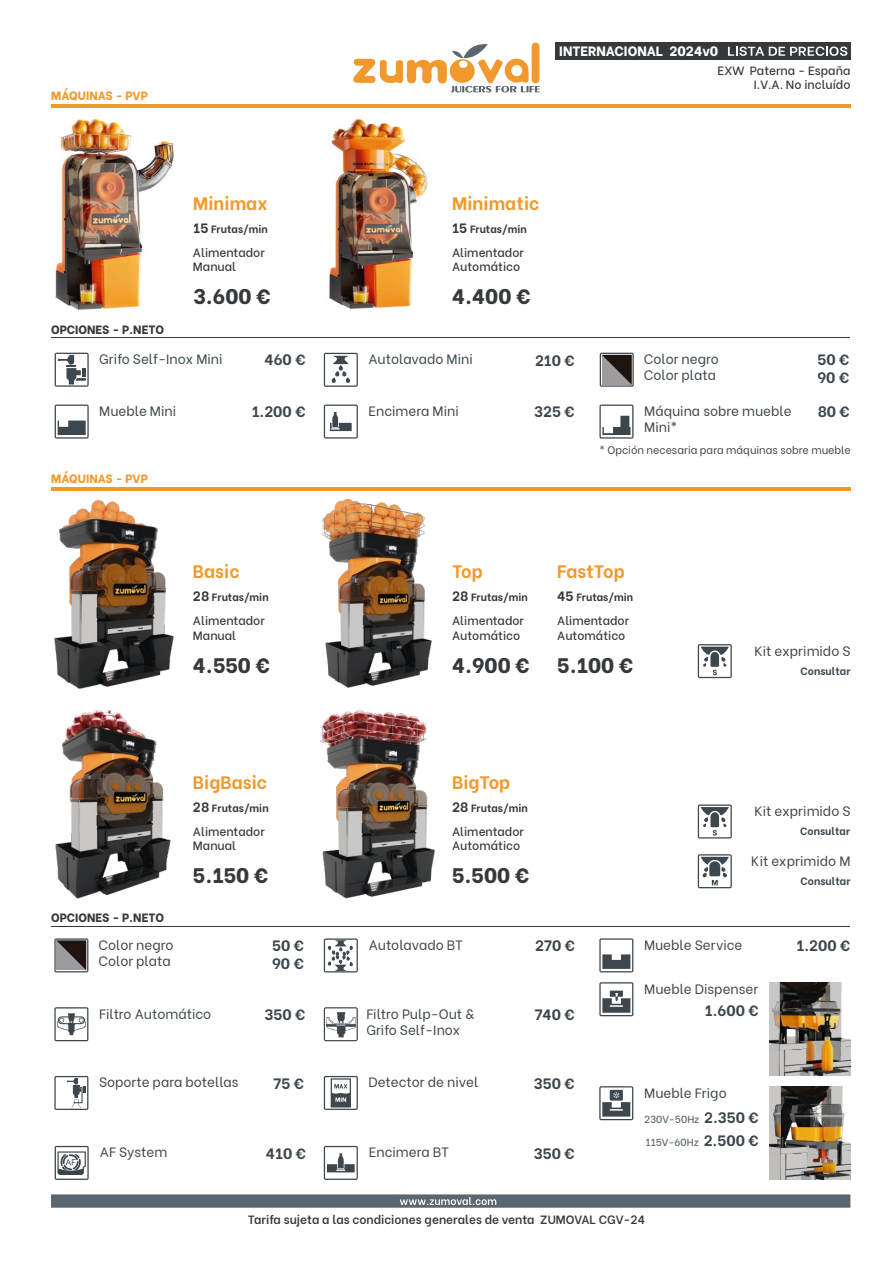
<style>
.page{position:relative;width:893px;height:1263px;background:#fff}
.page>*{position:absolute;margin:0;border:0;box-sizing:border-box;transform-origin:0 0}
.t1{font:800 21px "Be Vietnam";color:#36393b}
.t2{font:700 18px "Be Vietnam";color:#f1992c}
.t3{font:700 15px "Be Vietnam";color:#3d464b}
.t4{font:700 15px/18px "Be Vietnam";color:#3d464c}
.t5{font:13.5px/16.2px "Be Vietnam";color:#3d464b}
.t6{font:13.5px/16.2px "Be Vietnam";color:#3d464c}
.t7{font:800 13.5px "Be Vietnam";color:#fff}
.t8{font:500 12px/14.4px "Be Vietnam";color:#36393b}
.t9{font:600 12px "Be Vietnam";color:#383a3d}
.t10{font:800 12px "Be Vietnam";color:#36393b}
.t11{font:800 12px "Be Vietnam";color:#f1992c}
.t12{font:10.8px "Be Vietnam";color:#3d464b}
.t13{font:700 10.5px "Be Vietnam";color:#36393b}
.t14{font:700 10.5px "Be Vietnam";color:#3d464b}
.t15{font:500 10.2px "Be Vietnam";color:#5b6770}
.s1{font-size:13.5px}
.s2{font-weight:700;font-size:15px;color:#3d464b}
</style>
<div class="page">
<svg style="left:599px;top:982px;width:34px;height:34px"></svg>
<img style="left:769px;top:982px;width:81px;height:94px">
<svg style="left:599px;top:1086px;width:34px;height:34px"></svg>
<img style="left:769px;top:1086px;width:81px;height:94px">
<svg style="left:599px;top:938px;width:34px;height:34px"></svg>
<svg style="left:55px;top:405px;width:34px;height:34px"></svg>
<svg style="left:55px;top:353px;width:34px;height:34px"></svg>
<svg style="left:324px;top:353px;width:34px;height:34px"></svg>
<hr style="left:51px;top:337px;width:799px;height:1px;background:#36393b">
<hr style="left:51px;top:105px;width:799px;height:3px;background:#f1992c">
<hr style="left:51px;top:488px;width:799px;height:3px;background:#f1992c">
<hr style="left:51px;top:925px;width:799px;height:1px;background:#36393b">
<div style="left:555px;top:43px;width:295px;height:17px;background:#36393b"></div>
<svg style="left:728px;top:47px;width:119px;height:9px"></svg>
<div style="left:532px;top:43px;width:7px;height:40px;background:#f1992c;border-radius:4px"></div>
<svg style="left:353px;top:44px;width:187px;height:49px"></svg>
<svg style="left:54px;top:1076px;width:34px;height:34px"></svg>
<svg style="left:324px;top:1146px;width:34px;height:34px"></svg>
<svg style="left:324px;top:405px;width:34px;height:34px"></svg>
<svg style="left:51px;top:1194px;width:799px;height:14px"></svg>
<svg style="left:599px;top:405px;width:34px;height:34px"></svg>
<svg style="left:600px;top:353px;width:34px;height:34px"></svg>
<svg style="left:324px;top:1076px;width:34px;height:34px"></svg>
<svg style="left:324px;top:1007px;width:34px;height:34px"></svg>
<svg style="left:54px;top:1007px;width:34px;height:34px"></svg>
<svg style="left:324px;top:938px;width:34px;height:34px"></svg>
<svg style="left:698px;top:854px;width:34px;height:34px"></svg>
<svg style="left:698px;top:804px;width:34px;height:34px"></svg>
<svg style="left:698px;top:644px;width:34px;height:34px"></svg>
<svg style="left:54px;top:938px;width:34px;height:34px"></svg>
<img style="left:328px;top:119px;width:100px;height:190px">
<img style="left:55px;top:119px;width:119px;height:191px">
<img style="left:54px;top:500px;width:120px;height:189px">
<img style="left:322px;top:499px;width:110px;height:189px">
<img style="left:55px;top:710px;width:116px;height:189px">
<img style="left:320px;top:710px;width:115px;height:189px">
<svg style="left:55px;top:1146px;width:34px;height:34px"></svg>
<p class="t11" style="left:51px;top:86px;width:98px">MÁQUINAS - PVP</p>
<p class="t10" style="left:51px;top:320px;width:115px">OPCIONES - P.NETO</p>
<h2 class="t2" style="left:193px;top:188px;width:76px">Minimax</h2>
<p class="t13" style="left:193px;top:221px;width:76px"><span class="s1">15</span> Frutas/min</p>
<p class="t8" style="left:193px;top:244px;width:73px">Alimentador<br>Manual</p>
<h1 class="t1" style="left:193px;top:279px;width:79px">3.600 €</h1>
<p class="t7" style="left:559px;top:40px;width:161px">INTERNACIONAL 2024v0</p>
<p class="t8" style="left:718px;top:62px;width:134px;text-align:right">EXW Paterna - España<br>I.V.A. No incluído</p>
<h2 class="t2" style="left:452px;top:188px;width:89px">Minimatic</h2>
<p class="t13" style="left:452px;top:221px;width:76px"><span class="s1">15</span> Frutas/min</p>
<p class="t8" style="left:452px;top:244px;width:73px">Alimentador<br>Automático</p>
<h1 class="t1" style="left:452px;top:279px;width:80px">4.400 €</h1>
<p class="t5" style="left:99px;top:350px;width:125px">Grifo Self-Inox Mini</p>
<p class="t3" style="left:265px;top:347px;width:42px">460 €</p>
<p class="t5" style="left:368px;top:350px;width:106px">Autolavado Mini</p>
<p class="t3" style="left:535px;top:348px;width:41px">210 €</p>
<p class="t6" style="left:644px;top:350px;width:77px">Color negro<br>Color plata</p>
<p class="t4" style="left:817px;top:349px;width:33px">50 €<br>90 €</p>
<p class="t5" style="left:99px;top:402px;width:78px">Mueble Mini</p>
<p class="t3" style="left:252px;top:399px;width:55px">1.200 €</p>
<p class="t5" style="left:368px;top:402px;width:92px">Encimera Mini</p>
<p class="t3" style="left:534px;top:399px;width:42px">325 €</p>
<p class="t5" style="left:644px;top:402px;width:149px">Máquina sobre mueble<br>Mini*</p>
<p class="t3" style="left:818px;top:399px;width:34px">80 €</p>
<p class="t12" style="left:599px;top:441px;width:253px">* Opción necesaria para máquinas sobre mueble</p>
<p class="t11" style="left:51px;top:469px;width:98px">MÁQUINAS - PVP</p>
<h2 class="t2" style="left:193px;top:557px;width:48px">Basic</h2>
<h2 class="t2" style="left:452px;top:557px;width:32px">Top</h2>
<h2 class="t2" style="left:557px;top:557px;width:69px">FastTop</h2>
<p class="t13" style="left:193px;top:589px;width:77px"><span class="s1">28</span> Frutas/min</p>
<p class="t8" style="left:193px;top:612px;width:73px">Alimentador<br>Manual</p>
<p class="t13" style="left:452px;top:589px;width:77px"><span class="s1">28</span> Frutas/min</p>
<p class="t8" style="left:452px;top:612px;width:73px">Alimentador<br>Automático</p>
<p class="t13" style="left:557px;top:589px;width:77px"><span class="s1">45</span> Frutas/min</p>
<p class="t8" style="left:557px;top:612px;width:73px">Alimentador<br>Automático</p>
<h1 class="t1" style="left:193px;top:647px;width:79px">4.550 €</h1>
<h1 class="t1" style="left:452px;top:647px;width:79px">4.900 €</h1>
<h1 class="t1" style="left:557px;top:647px;width:77px">5.100 €</h1>
<p class="t5" style="left:754px;top:641px;width:98px">Kit exprimido S</p>
<p class="t14" style="left:801px;top:662px;width:51px">Consultar</p>
<h2 class="t2" style="left:193px;top:767px;width:76px">BigBasic</h2>
<h2 class="t2" style="left:452px;top:767px;width:60px">BigTop</h2>
<p class="t13" style="left:193px;top:799px;width:77px"><span class="s1">28</span> Frutas/min</p>
<p class="t8" style="left:193px;top:823px;width:73px">Alimentador<br>Manual</p>
<p class="t13" style="left:452px;top:799px;width:77px"><span class="s1">28</span> Frutas/min</p>
<p class="t8" style="left:452px;top:823px;width:73px">Alimentador<br>Automático</p>
<p class="t5" style="left:754px;top:802px;width:98px">Kit exprimido S</p>
<p class="t14" style="left:800px;top:823px;width:51px">Consultar</p>
<h1 class="t1" style="left:193px;top:858px;width:77px">5.150 €</h1>
<h1 class="t1" style="left:452px;top:858px;width:79px">5.500 €</h1>
<p class="t5" style="left:751px;top:851px;width:101px">Kit exprimido M</p>
<p class="t14" style="left:801px;top:872px;width:51px">Consultar</p>
<p class="t10" style="left:51px;top:907px;width:115px">OPCIONES - P.NETO</p>
<p class="t6" style="left:98px;top:935px;width:77px">Color negro<br>Color plata</p>
<p class="t4" style="left:272px;top:935px;width:33px">50 €<br>90 €</p>
<p class="t5" style="left:369px;top:935px;width:96px">Autolavado BT</p>
<p class="t3" style="left:535px;top:933px;width:41px">270 €</p>
<p class="t5" style="left:644px;top:935px;width:100px">Mueble Service</p>
<p class="t3" style="left:796px;top:933px;width:55px">1.200 €</p>
<p class="t5" style="left:644px;top:979px;width:115px">Mueble Dispenser</p>
<p class="t5" style="left:99px;top:1004px;width:114px">Filtro Automático</p>
<p class="t3" style="left:264px;top:1002px;width:42px">350 €</p>
<p class="t5" style="left:366px;top:1004px;width:109px">Filtro Pulp-Out &amp;</p>
<p class="t3" style="left:535px;top:1002px;width:42px">740 €</p>
<p class="t5" style="left:366px;top:1020px;width:96px">Grifo Self-Inox</p>
<p class="t3" style="left:705px;top:998px;width:55px">1.600 €</p>
<p class="t5" style="left:99px;top:1073px;width:141px">Soporte para botellas</p>
<p class="t4" style="left:274px;top:1073px;width:32px">75 €</p>
<p class="t5" style="left:368px;top:1073px;width:111px">Detector de nivel</p>
<p class="t3" style="left:534px;top:1071px;width:42px">350 €</p>
<p class="t5" style="left:644px;top:1083px;width:84px">Mueble Frigo</p>
<p class="t5" style="left:100px;top:1143px;width:69px">AF System</p>
<p class="t3" style="left:266px;top:1141px;width:41px">410 €</p>
<p class="t5" style="left:369px;top:1143px;width:82px">Encimera BT</p>
<p class="t3" style="left:534px;top:1141px;width:42px">350 €</p>
<p class="t15" style="left:644px;top:1111px;width:116px">230V-50Hz <span class="s2">2.350 €</span></p>
<p class="t15" style="left:646px;top:1134px;width:115px">115V-60Hz <span class="s2">2.500 €</span></p>
<p class="t9" style="left:248px;top:1210px;width:399px">Tarifa sujeta a las condiciones generales de venta ZUMOVAL CGV-24</p>
</div>
